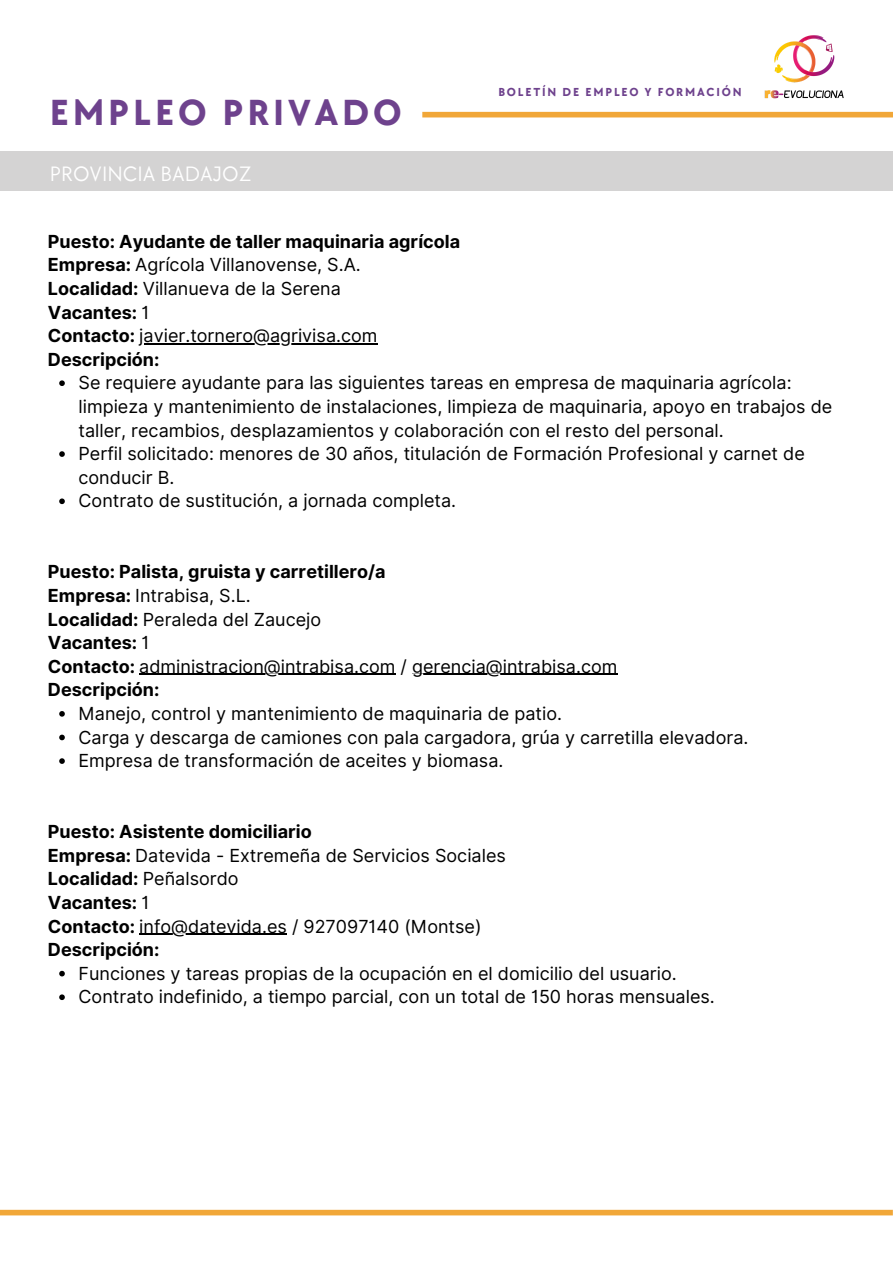
<style>
.page{position:relative;width:893px;height:1264px;background:#fff}
.page>*{position:absolute;margin:0;border:0;box-sizing:border-box;transform-origin:0 0}
.t1{font:700 37.5px "TT Chocolates";letter-spacing:.1em;color:#6e428d}
.t2{font:21.45px "TT Chocolates";color:#fff}
.t3{font:18px/23.5px "Inter";color:#000}
.t4{font:700 18px/23.5px "Inter";color:#000}
.t5{font:700 12px "TT Chocolates";letter-spacing:.15em;color:#6e428d}
.s1{font-weight:400}
.s2{font-weight:700}
</style>
<div class="page">
<svg style="left:59px;top:380px;width:6px;height:6px"></svg>
<svg style="left:59px;top:451px;width:6px;height:6px"></svg>
<svg style="left:59px;top:498px;width:6px;height:6px"></svg>
<svg style="left:59px;top:711px;width:6px;height:5px"></svg>
<svg style="left:59px;top:734px;width:6px;height:6px"></svg>
<svg style="left:59px;top:758px;width:6px;height:6px"></svg>
<svg style="left:59px;top:970px;width:6px;height:6px"></svg>
<svg style="left:59px;top:994px;width:6px;height:6px"></svg>
<hr style="left:139px;top:343px;width:238px;height:1px;background:#000">
<hr style="left:139px;top:674px;width:256px;height:1px;background:#000">
<hr style="left:412px;top:674px;width:205px;height:1px;background:#000">
<hr style="left:139px;top:933px;width:148px;height:1px;background:#000">
<div style="left:0;top:1209px;width:892px;height:6px;background:#f1a738"></div>
<div style="left:422px;top:112px;width:470px;height:5px;background:#f1a738"></div>
<div style="left:0;top:151px;width:892px;height:39px;background:#d4d3d3"></div>
<img style="left:764px;top:35px;width:80px;height:64px">
<h1 class="t1" style="left:50px;top:92px;width:353px">EMPLEO PRIVADO</h1>
<p class="t2" style="left:50px;top:161px;width:203px">PROVINCIA BADAJOZ</p>
<p class="t4" style="left:48px;top:229px;width:413px">Puesto: Ayudante de taller maquinaria agrícola<br>Empresa: <span class="s1">Agrícola Villanovense, S.A.<br></span>Localidad: <span class="s1">Villanueva de la Serena<br></span>Vacantes: <span class="s1">1<br></span>Contacto: <span class="s1">javier.tornero@agrivisa.com<br></span>Descripción:</p>
<p class="t5" style="left:498px;top:85px;width:245px">BOLETÍN DE EMPLEO Y FORMACIÓN</p>
<p class="t3" style="left:78px;top:371px;width:755px">Se requiere ayudante para las siguientes tareas en empresa de maquinaria agrícola: limpieza y mantenimiento de instalaciones, limpieza de maquinaria, apoyo en trabajos de taller, recambios, desplazamientos y colaboración con el resto del personal.<br>Perfil solicitado: menores de 30 años, titulación de Formación Profesional y carnet de conducir B.<br>Contrato de sustitución, a jornada completa.</p>
<p class="t4" style="left:48px;top:560px;width:571px">Puesto: Palista, gruista y carretillero/a<br>Empresa: <span class="s1">Intrabisa, S.L.<br></span>Localidad: <span class="s1">Peraleda del Zaucejo<br></span>Vacantes: <span class="s1">1<br></span>Contacto: <span class="s1">administracion@intrabisa.com / gerencia@intrabisa.com </span>Descripción:</p>
<p class="t3" style="left:78px;top:701px;width:671px">Manejo, control y mantenimiento de maquinaria de patio.<br>Carga y descarga de camiones con pala cargadora, grúa y carretilla elevadora.<br>Empresa de transformación de aceites y biomasa.</p>
<p class="t3" style="left:48px;top:819px;width:459px"><span class="s2">Puesto: Asistente domiciliario<br>Empresa:</span> Datevida - Extremeña de Servicios Sociales<br><span class="s2">Localidad:</span> Peñalsordo<br><span class="s2">Vacantes:</span> 1<br><span class="s2">Contacto:</span> info@datevida.es / 927097140 (Montse)<br><span class="s2">Descripción:</span></p>
<p class="t3" style="left:78px;top:961px;width:637px">Funciones y tareas propias de la ocupación en el domicilio del usuario.<br>Contrato indefinido, a tiempo parcial, con un total de 150 horas mensuales.</p>
</div>
